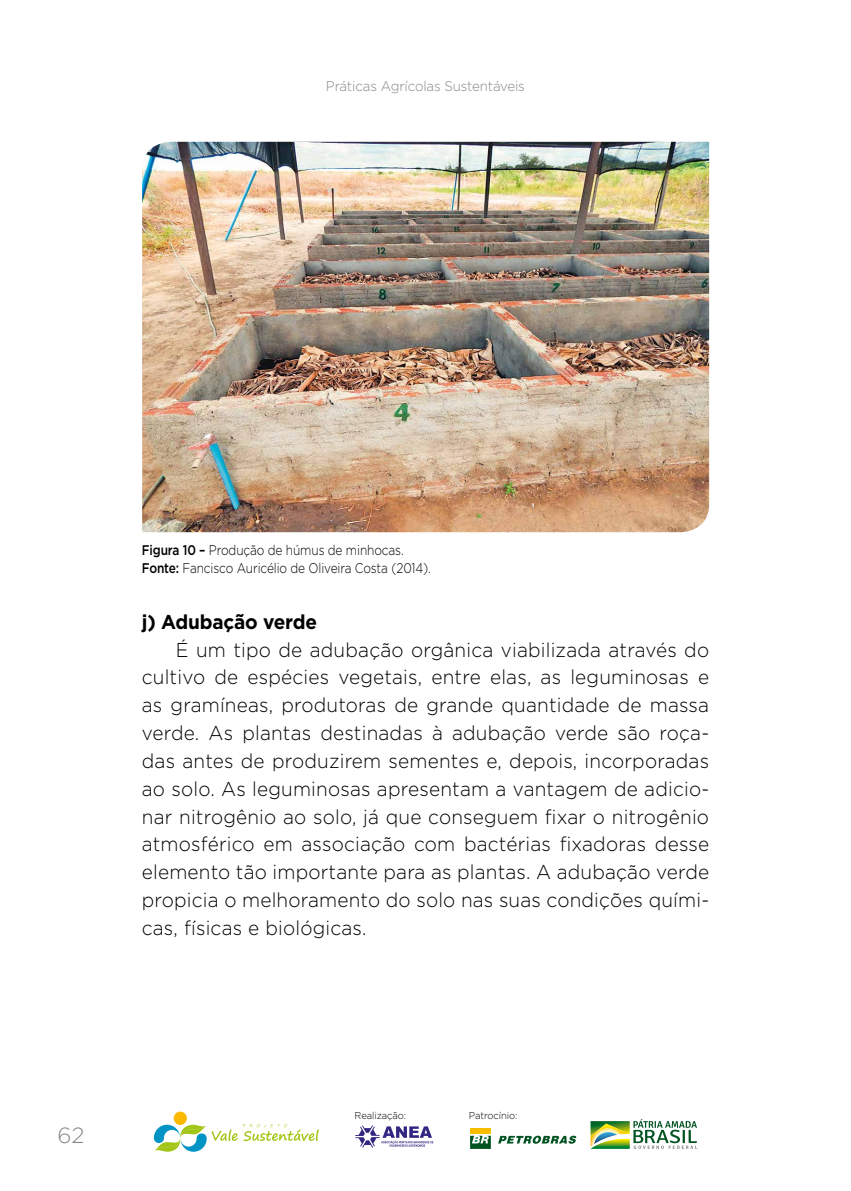
<style>
.page{position:relative;width:851px;height:1191px;background:#fff}
.page>*{position:absolute;margin:0;border:0;box-sizing:border-box;transform-origin:0 0}
.t1{font:300 22px "Gotham";color:#878787}
.t2{font:300 20px/27.8px "Gotham";letter-spacing:.01em;color:#000;text-align:justify;scale:.95 1}
.t3{font:700 20px "Gotham";letter-spacing:-.01em;color:#000;scale:.95 1}
.t4{font:300 14px/18px "Gotham";letter-spacing:-.01em;color:#000;scale:.85 1}
.t5{font:300 14px "Gotham";letter-spacing:-.01em;color:#878787;scale:.95 1}
.t6{font:300 10px "Gotham";letter-spacing:-.01em;color:#000;scale:.95 1}
.s1{font-weight:500}
</style>
<div class="page">
<svg style="left:355px;top:1125px;width:78px;height:22px"></svg>
<svg style="left:590px;top:1119px;width:107px;height:29px"></svg>
<svg style="left:470px;top:1135px;width:21px;height:13px"></svg>
<div style="left:470px;top:1128px;width:21px;height:5px;background:#f8bc00"></div>
<svg style="left:498px;top:1135px;width:78px;height:9px"></svg>
<div style="left:174px;top:1111px;width:13px;height:14px;background:#fbba00;border-radius:50%"></div>
<svg style="left:154px;top:1124px;width:165px;height:28px"></svg>
<img style="left:142px;top:142px;width:567px;height:390px">
<p class="t5" style="left:326px;top:77px;width:211px">Práticas Agrícolas Sustentáveis</p>
<p class="t4" style="left:142px;top:541px;width:342px"><span class="s1">Figura 10 –</span> Produção de húmus de minhocas.<br><span class="s1">Fonte:</span> Fancisco Auricélio de Oliveira Costa (2014).</p>
<p class="t3" style="left:142px;top:608px;width:186px">j) Adubação verde</p>
<p class="t2" style="left:142px;top:635px;width:598px;text-indent:34px">É um tipo de adubação orgânica viabilizada através do cultivo de espécies vegetais, entre elas, as leguminosas e as gramíneas, produtoras de grande quantidade de massa verde. As plantas destinadas à adubação verde são roça&shy;das antes de produzirem sementes e, depois, incorporadas ao solo. As leguminosas apresentam a vantagem de adicio&shy;nar nitrogênio ao solo, já que conseguem fixar o nitrogênio atmosférico em associação com bactérias fixadoras desse elemento tão importante para as plantas. A adubação verde propicia o melhoramento do solo nas suas condições quími&shy;cas, físicas e biológicas.</p>
<p class="t1" style="left:57px;top:1121px;width:29px">62</p>
<p class="t6" style="left:354px;top:1109px;width:56px">Realização:</p>
<p class="t6" style="left:469px;top:1109px;width:53px">Patrocínio:</p>
</div>
